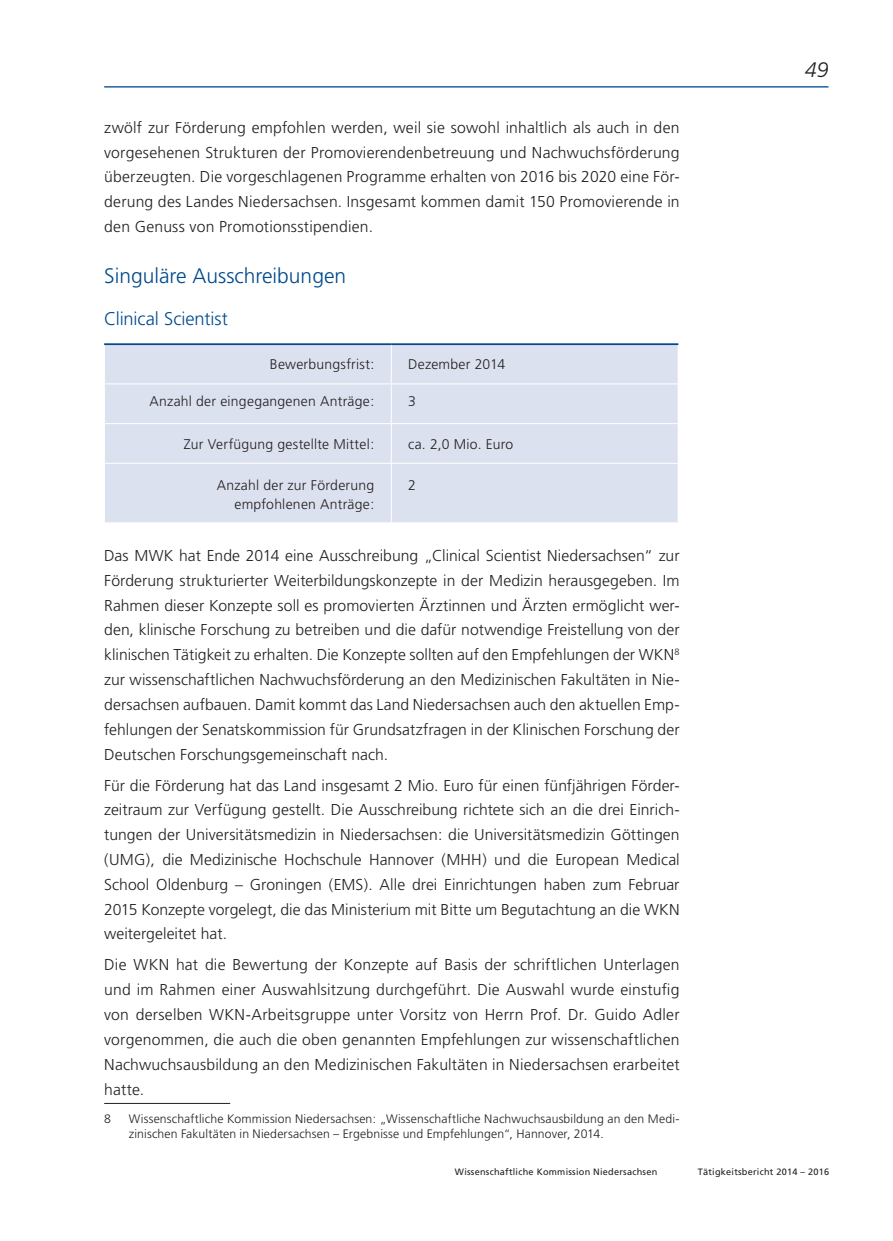
<style>
.page{position:relative;width:893px;height:1241px;background:#fff}
.page>*{position:absolute;margin:0;border:0;box-sizing:border-box;transform-origin:0 0}
.t1{font:300 21px "Frutiger";color:#004a8d}
.t2{font:italic 300 21px "Frutiger";color:#231f20}
.t3{font:300 18.38px "Frutiger";letter-spacing:-.005em;color:#004a8d}
.t4{font:300 15.75px/24.8px "Frutiger";letter-spacing:.01em;color:#231f20;text-align:justify}
.t5{font:300 14px/18.6px "Frutiger";letter-spacing:.015em;color:#231f20;text-align:right}
.t6{font:300 12.25px/14.7px "Frutiger";letter-spacing:.01em;color:#231f20}
.t7{font:9.1px "Frutiger";letter-spacing:.025em;color:#231f20}
</style>
<div class="page">
<hr style="left:104px;top:86px;width:724px;height:1px;background:#004a8d">
<div style="left:105px;top:345px;width:573px;height:177px;background:#dce1ef"></div>
<hr style="left:391px;top:345px;width:1px;height:38px;background:#fff">
<hr style="left:104px;top:383px;width:287px;height:1px;background:#fff">
<hr style="left:391px;top:383px;width:287px;height:1px;background:#fff">
<hr style="left:391px;top:384px;width:1px;height:39px;background:#fff">
<hr style="left:104px;top:423px;width:287px;height:1px;background:#fff">
<hr style="left:391px;top:423px;width:287px;height:1px;background:#fff">
<hr style="left:391px;top:424px;width:1px;height:39px;background:#fff">
<hr style="left:104px;top:463px;width:287px;height:1px;background:#fff">
<hr style="left:391px;top:463px;width:287px;height:1px;background:#fff">
<hr style="left:391px;top:463px;width:1px;height:59px;background:#fff">
<hr style="left:104px;top:343px;width:287px;height:2px;background:#004a8d">
<hr style="left:391px;top:343px;width:287px;height:2px;background:#004a8d">
<hr style="left:104px;top:1102px;width:126px;height:1px;background:#231f20">
<p class="t4" style="left:104px;top:115px;width:577px">zwölf zur Förderung empfohlen werden, weil sie sowohl inhaltlich als auch in den vorgesehenen Strukturen der Promovierendenbetreuung und Nachwuchsförderung überzeugten. Die vorgeschlagenen Programme erhalten von 2016 bis 2020 eine För&shy;derung des Landes Niedersachsen. Insgesamt kommen damit 150 Promovierende in den Genuss von Promotionsstipendien.</p>
<h1 class="t1" style="left:104px;top:264px;width:243px">Singuläre Ausschreibungen</h1>
<p class="t3" style="left:104px;top:308px;width:125px">Clinical Scientist</p>
<p class="t5" style="left:270px;top:354px;width:106px">Bewerbungsfrist:</p>
<p class="t5" style="left:408px;top:354px;width:98px">Dezember 2014</p>
<p class="t5" style="left:149px;top:391px;width:226px">Anzahl der eingegangenen Anträge:</p>
<p class="t5" style="left:408px;top:391px;width:9px">3</p>
<p class="t5" style="left:184px;top:435px;width:192px">Zur Verfügung gestellte Mittel:</p>
<p class="t5" style="left:408px;top:435px;width:107px">ca. 2,0 Mio. Euro</p>
<p class="t5" style="left:217px;top:475px;width:159px">Anzahl der zur Förderung empfohlenen Anträge:</p>
<p class="t5" style="left:408px;top:475px;width:9px">2</p>
<p class="t4" style="left:104px;top:543px;width:577px">Das MWK hat Ende 2014 eine Ausschreibung „Clinical Scientist Niedersachsen“ zur Förderung strukturierter Weiterbildungskonzepte in der Medizin herausgegeben. Im Rahmen dieser Konzepte soll es promovierten Ärztinnen und Ärzten ermöglicht wer&shy;den, klinische Forschung zu betreiben und die dafür notwendige Freistellung von der klinischen Tätigkeit zu erhalten. Die Konzepte sollten auf den Empfehlungen der WKN<sup>8 </sup>zur wissenschaftlichen Nachwuchsförderung an den Medizinischen Fakultäten in Nie&shy;dersachsen aufbauen. Damit kommt das Land Niedersachsen auch den aktuellen Emp&shy;fehlungen der Senatskommission für Grundsatzfragen in der Klinischen Forschung der Deutschen Forschungsgemeinschaft nach.</p>
<p class="t4" style="left:104px;top:772px;width:577px">Für die Förderung hat das Land insgesamt 2 Mio. Euro für einen fünfjährigen Förder&shy;zeitraum zur Verfügung gestellt. Die Ausschreibung richtete sich an die drei Einrich&shy;tungen der Universitätsmedizin in Niedersachsen: die Universitätsmedizin Göttingen (UMG), die Medizinische Hochschule Hannover (MHH) und die European Medical School Oldenburg – Groningen (EMS). Alle drei Einrichtungen haben zum Februar 2015 Konzepte vorgelegt, die das Ministerium mit Bitte um Begutachtung an die WKN weitergeleitet hat.</p>
<p class="t4" style="left:104px;top:952px;width:577px">Die WKN hat die Bewertung der Konzepte auf Basis der schriftlichen Unterlagen und im Rahmen einer Auswahlsitzung durchgeführt. Die Auswahl wurde einstufig von derselben WKN-Arbeitsgruppe unter Vorsitz von Herrn Prof. Dr. Guido Adler vorgenommen, die auch die oben genannten Empfehlungen zur wissenschaftlichen Nachwuchsausbildung an den Medizinischen Fakultäten in Niedersachsen erarbeitet hatte.</p>
<p class="t6" style="left:104px;top:1111px;width:8px">8</p>
<p class="t6" style="left:129px;top:1111px;width:552px">Wissenschaftliche Kommission Niedersachsen: „Wissenschaftliche Nachwuchsausbildung an den Medi&shy;zinischen Fakultäten in Niedersachsen – Ergebnisse und Empfehlungen“, Hannover, 2014.</p>
<h1 class="t2" style="left:805px;top:58px;width:25px">49</h1>
<p class="t7" style="left:455px;top:1166px;width:204px">Wissenschaftliche Kommission Niedersachsen</p>
<p class="t7" style="left:698px;top:1166px;width:133px">Tätigkeitsbericht 2014 – 2016</p>
</div>
